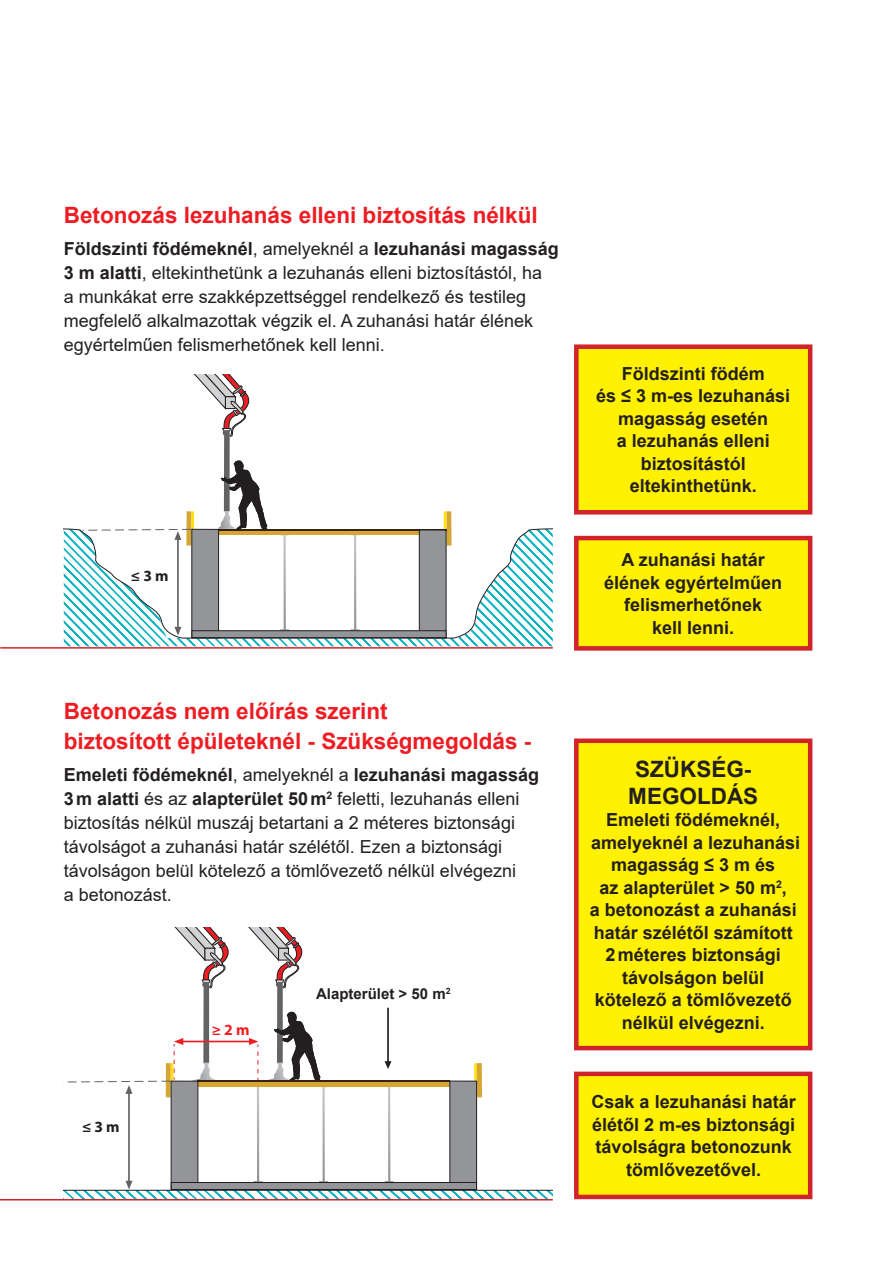
<style>
.page{position:relative;width:893px;height:1263px;background:#fff}
.page>*{position:absolute;margin:0;border:0;box-sizing:border-box;transform-origin:0 0}
.t1{font:700 22.5px/30px "Arial";color:#ee1d23}
.t2{font:700 22.5px/27px "Arial";color:#231f20;text-align:center}
.t3{font:18px/24px "Arial";color:#231f20}
.t4{font:700 18px/22.5px "Arial";color:#231f20;text-align:center}
.t5{font:700 15.6px "Myriad Pro";color:#231f20}
.t6{font:700 15.6px "Myriad Pro";color:#ee1d23}
.t7{font:700 15px "Arial";color:#231f20}
.s1{font-weight:700}
</style>
<div class="page">
<div style="left:446px;top:511px;width:5px;height:35px;background:#d5a633"></div>
<svg style="left:444px;top:511px;width:2px;height:15px"></svg>
<svg style="left:186px;top:374px;width:81px;height:152px"></svg>
<svg style="left:64px;top:639px;width:489px;height:7px"></svg>
<svg style="left:64px;top:526px;width:489px;height:113px"></svg>
<svg style="left:64px;top:927px;width:489px;height:272px"></svg>
<hr style="left:0;top:647px;width:553px;height:2px;background:#d1232a">
<hr style="left:0;top:1199px;width:553px;height:1px;background:#d1232a">
<div style="left:574px;top:738px;width:238px;height:312px;background:#fff101;border:4px solid #d1232a"></div>
<div style="left:574px;top:536px;width:238px;height:115px;background:#fff101;border:4px solid #d1232a"></div>
<div style="left:574px;top:344px;width:238px;height:170px;background:#fff101;border:4px solid #d1232a"></div>
<div style="left:574px;top:1071px;width:238px;height:128px;background:#fff101;border:4px solid #d1232a"></div>
<p class="t1" style="left:64px;top:200px;width:475px">Betonozás lezuhanás elleni biztosítás nélkül</p>
<p class="t3" style="left:64px;top:237px;width:497px"><span class="s1">Földszinti födémeknél</span>, amelyeknél a <span class="s1">lezuhanási magasság 3 m alatti</span>, eltekinthetünk a lezuhanás elleni biztosítástól, ha<br>a munkákat erre szakképzettséggel rendelkező és testileg megfelelő alkalmazottak végzik el. A zuhanási határ élének egyértelműen felismerhetőnek kell lenni.</p>
<p class="t5" style="left:131px;top:565px;width:39px">≤ 3 m</p>
<p class="t1" style="left:64px;top:696px;width:469px">Betonozás nem előírás szerint<br>biztosított épületeknél - Szükségmegoldás -</p>
<p class="t3" style="left:64px;top:763px;width:477px"><span class="s1">Emeleti födémeknél</span>, amelyeknél a <span class="s1">lezuhanási magasság 3m alatti</span> és az <span class="s1">alapterület 50m</span><sup>2</sup> feletti, lezuhanás elleni biztosítás nélkül muszáj betartani a 2 méteres biztonsági távolságot a zuhanási határ szélétől. Ezen a biztonsági távolságon belül kötelező a tömlővezető nélkül elvégezni<br>a betonozást.</p>
<p class="t5" style="left:82px;top:1117px;width:39px">≤ 3 m</p>
<p class="t6" style="left:212px;top:1020px;width:39px">≥ 2 m</p>
<p class="t7" style="left:316px;top:983px;width:136px">Alapterület &gt; 50 m<sup>2</sup></p>
<p class="t4" style="left:596px;top:362px;width:195px">Földszinti födém<br>és ≤ 3 m-es lezuhanási magasság esetén<br>a lezuhanás elleni biztosítástól eltekinthetünk.</p>
<p class="t4" style="left:604px;top:549px;width:180px">A zuhanási határ élének egyértelműen felismerhetőnek<br>kell lenni.</p>
<p class="t2" style="left:628px;top:755px;width:132px">SZÜKSÉG-<br>MEGOLDÁS</p>
<p class="t4" style="left:590px;top:809px;width:212px">Emeleti födémeknél, amelyeknél a lezuhanási magasság ≤ 3 m és<br>az alapterület &gt; 50 m<sup>2</sup>,<br>a betonozást a zuhanási határ szélétől számított<br>2méteres biztonsági távolságon belül kötelező a tömlővezető nélkül elvégezni.</p>
<p class="t4" style="left:592px;top:1091px;width:206px">Csak a lezuhanási határ élétől 2 m-es biztonsági távolságra betonozunk tömlővezetővel.</p>
</div>
